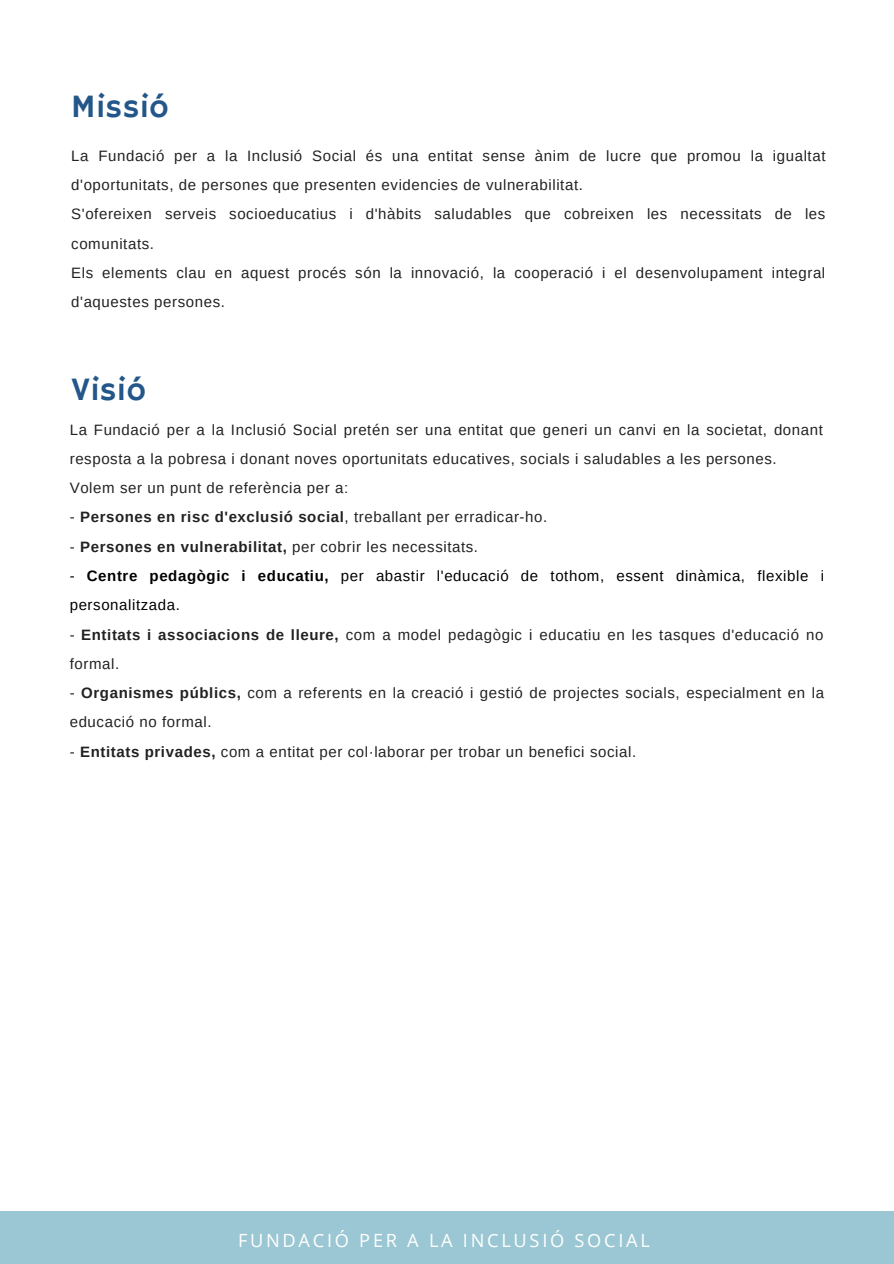
<style>
.page{position:relative;width:894px;height:1264px;background:#fff}
.page>*{position:absolute;margin:0;border:0;box-sizing:border-box;transform-origin:0 0}
.t1{font:32.55px "Hammersmith One";letter-spacing:.03em;color:#235789}
.t2{font:18.15px "Open Sans";letter-spacing:.15em;color:#fff}
.t3{font:15px/29.2px "Arimo";letter-spacing:.04em;color:#222}
.t4{font:15px/29.2px "Arimo";letter-spacing:.04em;color:#000}
.t5{font:700 15px "Arimo";letter-spacing:.04em;color:#222}
.s1{font-weight:400}
.s2{font-weight:700}
</style>
<div class="page">
<div style="left:0;top:1211px;width:893px;height:52px;background:#9ac7d3"></div>
<p class="t1" style="left:71px;top:88px;width:99px">Missió</p>
<p class="t3" style="left:71px;top:141px;width:755px">La Fundació per a la Inclusió Social és una entitat sense ànim de lucre que promou la igualtat d'oportunitats, de persones que presenten evidencies de vulnerabilitat.</p>
<p class="t3" style="left:71px;top:200px;width:755px">S'ofereixen serveis socioeducatius i d'hàbits saludables que cobreixen les necessitats de les comunitats.</p>
<p class="t3" style="left:71px;top:258px;width:755px">Els elements clau en aquest procés són la innovació, la cooperació i el desenvolupament integral d'aquestes persones.</p>
<p class="t1" style="left:71px;top:371px;width:76px">Visió</p>
<p class="t3" style="left:70px;top:415px;width:754px">La Fundació per a la Inclusió Social pretén ser una entitat que generi un canvi en la societat, donant resposta a la pobresa i donant noves oportunitats educatives, socials i saludables a les persones.</p>
<p class="t3" style="left:70px;top:473px;width:280px">Volem ser un punt de referència per a:</p>
<p class="t5" style="left:70px;top:509px;width:479px"><span class="s1">-</span> Persones en risc d'exclusió social<span class="s1">, treballant per erradicar-ho.</span></p>
<p class="t3" style="left:70px;top:532px;width:410px">- <span class="s2">Persones en vulnerabilitat,</span> per cobrir les necessitats.</p>
<p class="t4" style="left:70px;top:561px;width:755px">- <span class="s2">Centre pedagògic i educatiu,</span> per abastir l'educació de tothom, essent dinàmica, flexible i personalitzada.</p>
<p class="t3" style="left:70px;top:619px;width:755px">- <span class="s2">Entitats i associacions de lleure,</span> com a model pedagògic i educatiu en les tasques d'educació no formal.</p>
<p class="t3" style="left:70px;top:678px;width:755px">- <span class="s2">Organismes públics,</span> com a referents en la creació i gestió de projectes socials, especialment en la educació no formal.</p>
<p class="t3" style="left:70px;top:737px;width:567px">- <span class="s2">Entitats privades,</span> com a entitat per col·laborar per trobar un benefici social.</p>
<p class="t2" style="left:238px;top:1227px;width:413px">FUNDACIÓ PER A LA INCLUSIÓ SOCIAL</p>
</div>
